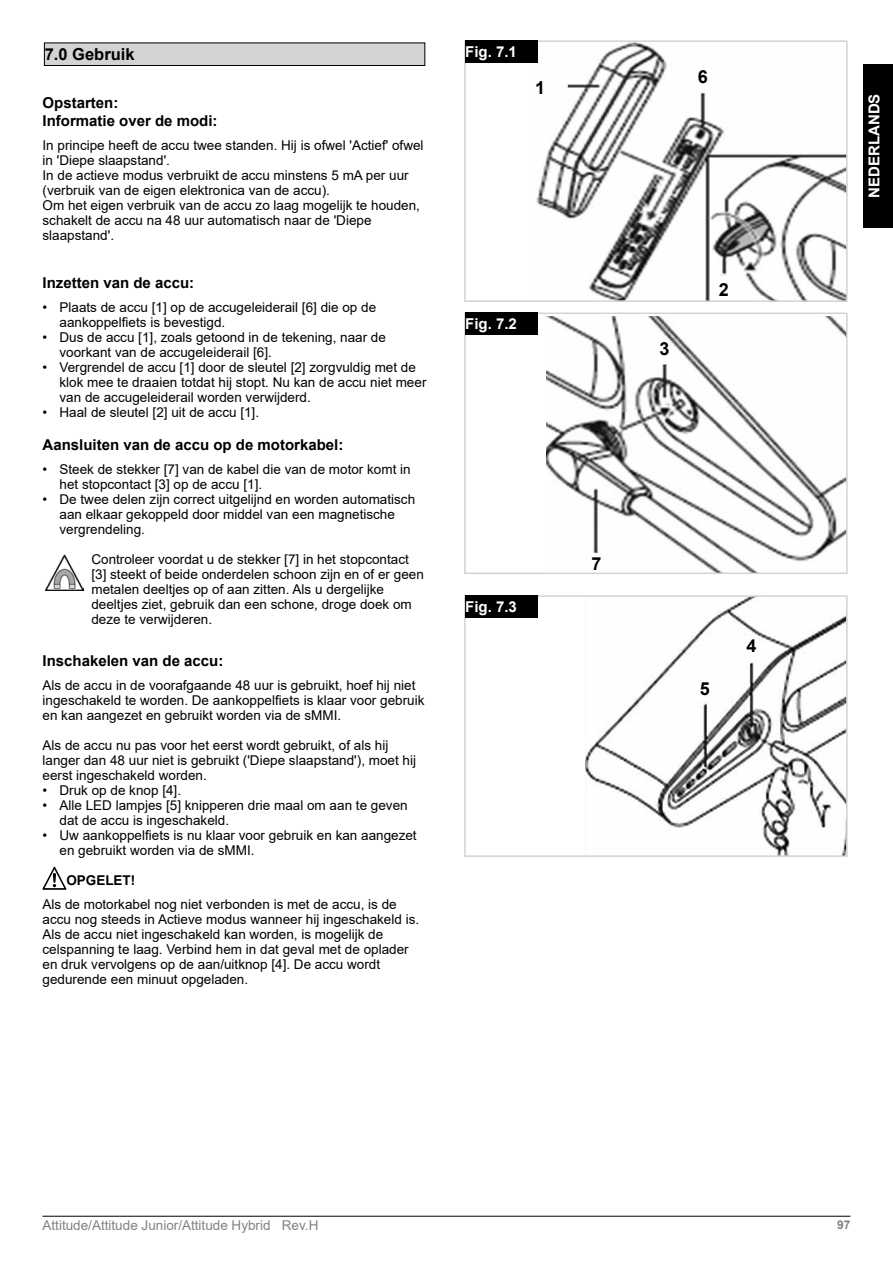
<style>
.page{position:relative;width:893px;height:1263px;background:#fff}
.page>*{position:absolute;margin:0;border:0;box-sizing:border-box;transform-origin:0 0}
.t1{font:700 18px "Arial";color:#000}
.t2{font:700 16.5px "Arial";color:#000}
.t3{font:700 15px/18px "Arial";color:#000}
.t4{font:700 15px "Arial";color:#fff}
.t5{font:13.5px/15px "Arial";color:#000}
.t6{font:13.5px "Arial";color:#808285}
.t7{font:700 13.5px "Arial";color:#000}
.t8{font:700 12px "Arial";color:#808285}
</style>
<div class="page">
<div style="left:863px;top:64px;width:30px;height:163px;background:#000"></div>
<hr style="left:43px;top:1216px;width:807px;height:1px;background:#000">
<div style="left:45px;top:43px;width:379px;height:21px;background:#d1d3d4"></div>
<div style="left:44px;top:43px;width:381px;height:23px;border:1px solid #000"></div>
<img style="left:46px;top:554px;width:38px;height:36px">
<svg style="left:43px;top:867px;width:23px;height:23px"></svg>
<img style="left:546px;top:316px;width:299px;height:255px">
<div style="left:464px;top:313px;width:384px;height:261px;border:2px solid #d1d3d4"></div>
<div style="left:465px;top:313px;width:72px;height:22px;background:#000"></div>
<img style="left:531px;top:43px;width:314px;height:256px">
<div style="left:464px;top:40px;width:384px;height:262px;border:2px solid #d1d3d4"></div>
<div style="left:465px;top:40px;width:72px;height:22px;background:#000"></div>
<img style="left:586px;top:598px;width:259px;height:256px">
<div style="left:464px;top:595px;width:384px;height:262px;border:2px solid #d1d3d4"></div>
<div style="left:465px;top:595px;width:72px;height:22px;background:#000"></div>
<p class="t2" style="left:45px;top:43px;width:91px">7.0 Gebruik</p>
<p class="t3" style="left:43px;top:94px;width:177px">Opstarten:<br>Informatie over de modi:</p>
<p class="t5" style="left:43px;top:138px;width:383px">In principe heeft de accu twee standen. Hij is ofwel 'Actief' ofwel in 'Diepe slaapstand'.<br>In de actieve modus verbruikt de accu minstens 5 mA per uur (verbruik van de eigen elektronica van de accu).<br>Om het eigen verbruik van de accu zo laag mogelijk te houden, schakelt de accu na 48 uur automatisch naar de 'Diepe slaapstand'.</p>
<p class="t3" style="left:43px;top:274px;width:153px">Inzetten van de accu:</p>
<p class="t5" style="left:60px;top:300px;width:318px;text-indent:-17px">• Plaats de accu [1] op de accugeleiderail [6] die op de aankoppelfiets is bevestigd.</p>
<p class="t5" style="left:60px;top:330px;width:328px;text-indent:-17px">• Dus de accu [1], zoals getoond in de tekening, naar de voorkant van de accugeleiderail [6].</p>
<p class="t5" style="left:60px;top:360px;width:368px;text-indent:-17px">• Vergrendel de accu [1] door de sleutel [2] zorgvuldig met de klok mee te draaien totdat hij stopt. Nu kan de accu niet meer van de accugeleiderail worden verwijderd.</p>
<p class="t5" style="left:43px;top:405px;width:218px">• Haal de sleutel [2] uit de accu [1].</p>
<p class="t3" style="left:43px;top:436px;width:302px">Aansluiten van de accu op de motorkabel:</p>
<p class="t5" style="left:60px;top:462px;width:353px;text-indent:-17px">• Steek de stekker [7] van de kabel die van de motor komt in het stopcontact [3] op de accu [1].</p>
<p class="t5" style="left:60px;top:492px;width:357px;text-indent:-17px">• De twee delen zijn correct uitgelijnd en worden automatisch aan elkaar gekoppeld door middel van een magnetische vergrendeling.</p>
<p class="t5" style="left:91px;top:552px;width:334px">Controleer voordat u de stekker [7] in het stopcontact [3] steekt of beide onderdelen schoon zijn en of er geen metalen deeltjes op of aan zitten. Als u dergelijke deeltjes ziet, gebruik dan een schone, droge doek om deze te verwijderen.</p>
<p class="t3" style="left:43px;top:652px;width:182px">Inschakelen van de accu:</p>
<p class="t5" style="left:43px;top:678px;width:383px">Als de accu in de voorafgaande 48 uur is gebruikt, hoef hij niet ingeschakeld te worden. De aankoppelfiets is klaar voor gebruik en kan aangezet en gebruikt worden via de sMMI.</p>
<p class="t5" style="left:43px;top:738px;width:375px">Als de accu nu pas voor het eerst wordt gebruikt, of als hij langer dan 48 uur niet is gebruikt ('Diepe slaapstand'), moet hij eerst ingeschakeld worden.</p>
<p class="t5" style="left:43px;top:783px;width:140px">• Druk op de knop [4].</p>
<p class="t5" style="left:60px;top:798px;width:350px;text-indent:-17px">• Alle LED lampjes [5] knipperen drie maal om aan te geven dat de accu is ingeschakeld.</p>
<p class="t5" style="left:60px;top:828px;width:359px;text-indent:-17px">• Uw aankoppelfiets is nu klaar voor gebruik en kan aangezet en gebruikt worden via de sMMI.</p>
<p class="t7" style="left:66px;top:871px;width:71px">OPGELET!</p>
<p class="t5" style="left:43px;top:897px;width:378px">Als de motorkabel nog niet verbonden is met de accu, is de accu nog steeds in Actieve modus wanneer hij ingeschakeld is.<br>Als de accu niet ingeschakeld kan worden, is mogelijk de celspanning te laag. Verbind hem in dat geval met de oplader en druk vervolgens op de aan/uitknop [4]. De accu wordt gedurende een minuut opgeladen.</p>
<p class="t4" style="left:465px;top:41px;width:53px">Fig. 7.1</p>
<h1 class="t1" style="left:535px;top:75px;width:12px">1</h1>
<p class="t4" style="left:465px;top:313px;width:53px">Fig. 7.2</p>
<p class="t4" style="left:465px;top:596px;width:53px">Fig. 7.3</p>
<h1 class="t1" style="left:591px;top:551px;width:12px">7</h1>
<h1 class="t1" style="left:698px;top:64px;width:12px">6</h1>
<h1 class="t1" style="left:659px;top:336px;width:12px">3</h1>
<h1 class="t1" style="left:719px;top:277px;width:12px">2</h1>
<h1 class="t1" style="left:700px;top:676px;width:12px">5</h1>
<h1 class="t1" style="left:747px;top:633px;width:12px">4</h1>
<p class="t4" style="left:864px;top:198px;width:106px;rotate:-90deg">NEDERLANDS</p>
<p class="t6" style="left:43px;top:1216px;width:277px">Attitude/Attitude Junior/Attitude Hybrid Rev.H</p>
<p class="t8" style="left:837px;top:1216px;width:15px">97</p>
</div>
